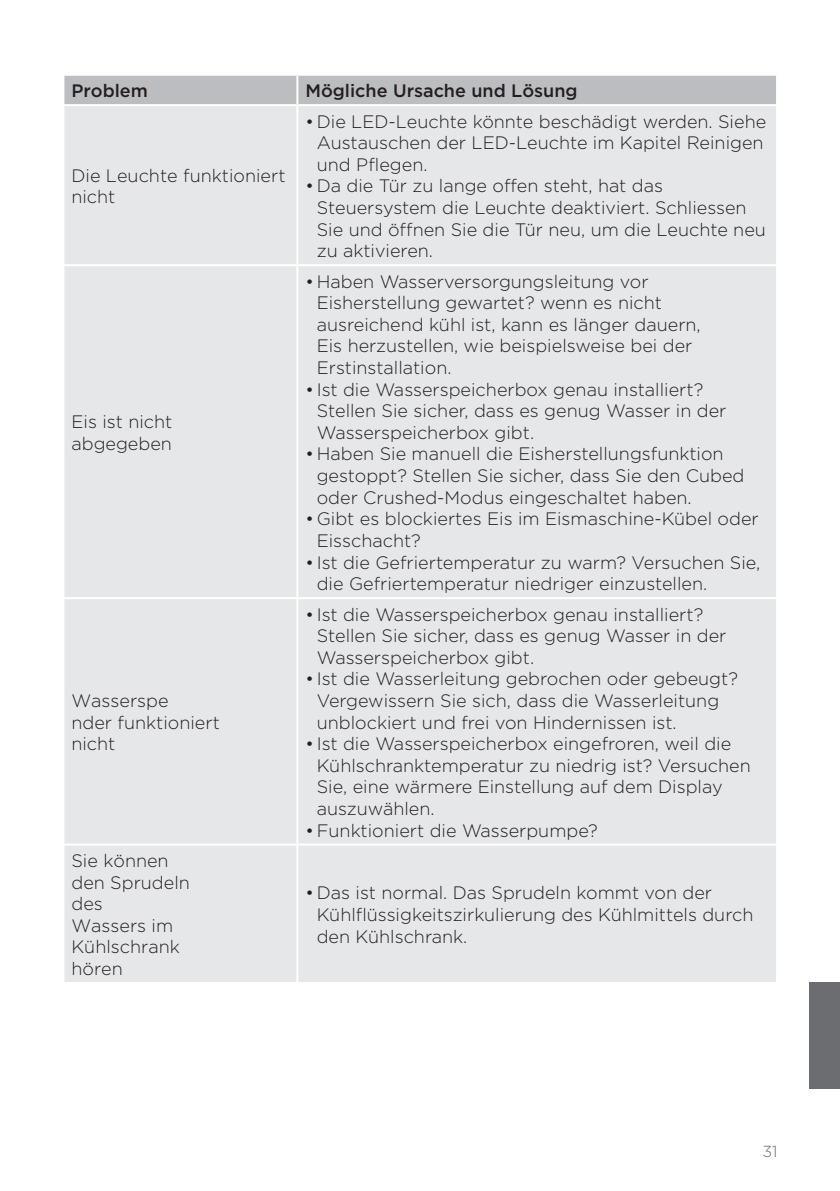
<style>
.page{position:relative;width:840px;height:1191px;background:#fff}
.page>*{position:absolute;margin:0;border:0;box-sizing:border-box;transform-origin:0 0}
.tabele_tekst{font:300 18px/21.6px "Gotham";color:#231f20}
.tabele_tekst-2{font:500 18px "Gotham";color:#231f20}
.tabela_tekst{font:500 18px "Gotham";color:#231f20}
.t1{font:300 16px "Gotham";color:#6c6d70}
</style>
<div class="page">
<div style="left:64px;top:76px;width:711px;height:28px;background:#bcbdc0"></div>
<div style="left:64px;top:106px;width:711px;height:158px;background:#e6e7e9"></div>
<div style="left:64px;top:266px;width:711px;height:716px;background:#e6e7e9"></div>
<hr style="left:296px;top:76px;width:2px;height:28px;background:#fff">
<hr style="left:296px;top:106px;width:2px;height:158px;background:#fff">
<hr style="left:296px;top:266px;width:2px;height:331px;background:#fff">
<hr style="left:62px;top:597px;width:235px;height:2px;background:#fff">
<hr style="left:297px;top:597px;width:480px;height:2px;background:#fff">
<hr style="left:296px;top:599px;width:2px;height:244px;background:#fff">
<hr style="left:62px;top:843px;width:235px;height:2px;background:#fff">
<hr style="left:297px;top:843px;width:480px;height:2px;background:#fff">
<hr style="left:296px;top:845px;width:2px;height:137px;background:#fff">
<div style="left:808px;top:982px;width:31px;height:106px;background:#6c6d70"></div>
<p class="tabela_tekst" style="left:71px;top:79px;width:78px">Problem</p>
<p class="tabele_tekst-2" style="left:305px;top:79px;width:273px">Mögliche Ursache und Lösung</p>
<p class="tabele_tekst" style="left:71px;top:164px;width:215px">Die Leuchte funktioniert nicht</p>
<p class="tabele_tekst" style="left:71px;top:410px;width:102px">Eis ist nicht</p>
<p class="tabele_tekst" style="left:71px;top:432px;width:102px">abgegeben</p>
<p class="tabele_tekst" style="left:71px;top:689px;width:99px">Wasserspe</p>
<p class="tabele_tekst" style="left:71px;top:711px;width:150px">nder funktioniert</p>
<p class="tabele_tekst" style="left:71px;top:732px;width:46px">nicht</p>
<p class="tabele_tekst" style="left:71px;top:849px;width:99px">Sie können</p>
<p class="tabele_tekst" style="left:71px;top:871px;width:120px">den Sprudeln</p>
<p class="tabele_tekst" style="left:71px;top:892px;width:33px">des</p>
<p class="tabele_tekst" style="left:71px;top:914px;width:103px">Wassers im</p>
<p class="tabele_tekst" style="left:71px;top:935px;width:110px">Kühlschrank</p>
<p class="tabele_tekst" style="left:71px;top:957px;width:53px">hören</p>
<p class="tabele_tekst" style="left:316px;top:110px;width:450px;text-indent:-11px">• Die LED-Leuchte könnte beschädigt werden. Siehe<br>Austauschen der LED-Leuchte im Kapitel Reinigen und Pflegen.</p>
<p class="tabele_tekst" style="left:316px;top:175px;width:450px;text-indent:-11px">• Da die Tür zu lange offen steht, hat das Steuersystem die Leuchte deaktiviert. Schliessen Sie und öffnen Sie die Tür neu, um die Leuchte neu zu aktivieren.</p>
<p class="tabele_tekst" style="left:316px;top:270px;width:385px;text-indent:-11px">• Haben Wasserversorgungsleitung vor Eisherstellung gewartet? wenn es nicht ausreichend kühl ist, kann es länger dauern, Eis herzustellen, wie beispielsweise bei der Erstinstallation.</p>
<p class="tabele_tekst" style="left:316px;top:378px;width:411px;text-indent:-11px">• Ist die Wasserspeicherbox genau installiert?<br>Stellen Sie sicher, dass es genug Wasser in der<br>Wasserspeicherbox gibt.</p>
<p class="tabele_tekst" style="left:316px;top:443px;width:429px;text-indent:-11px">• Haben Sie manuell die Eisherstellungsfunktion gestoppt? Stellen Sie sicher, dass Sie den Cubed oder Crushed-Modus eingeschaltet haben.</p>
<p class="tabele_tekst" style="left:316px;top:507px;width:443px;text-indent:-11px">• Gibt es blockiertes Eis im Eismaschine-Kübel oder<br>Eisschacht?</p>
<p class="tabele_tekst" style="left:316px;top:551px;width:445px;text-indent:-11px">• Ist die Gefriertemperatur zu warm? Versuchen Sie, die Gefriertemperatur niedriger einzustellen.</p>
<p class="tabele_tekst" style="left:316px;top:603px;width:411px;text-indent:-11px">• Ist die Wasserspeicherbox genau installiert?<br>Stellen Sie sicher, dass es genug Wasser in der<br>Wasserspeicherbox gibt.</p>
<p class="tabele_tekst" style="left:316px;top:667px;width:422px;text-indent:-11px">• Ist die Wasserleitung gebrochen oder gebeugt?<br>Vergewissern Sie sich, dass die Wasserleitung unblockiert und frei von Hindernissen ist.</p>
<p class="tabele_tekst" style="left:316px;top:732px;width:435px;text-indent:-11px">• Ist die Wasserspeicherbox eingefroren, weil die Kühlschranktemperatur zu niedrig ist? Versuchen Sie, eine wärmere Einstellung auf dem Display auszuwählen.</p>
<p class="tabele_tekst" style="left:305px;top:819px;width:294px">• Funktioniert die Wasserpumpe?</p>
<p class="tabele_tekst" style="left:316px;top:881px;width:438px;text-indent:-11px">• Das ist normal. Das Sprudeln kommt von der<br>Kühlflüssigkeitszirkulierung des Kühlmittels durch den Kühlschrank.</p>
<p class="t1" style="left:762px;top:1140px;width:17px">31</p>
</div>
